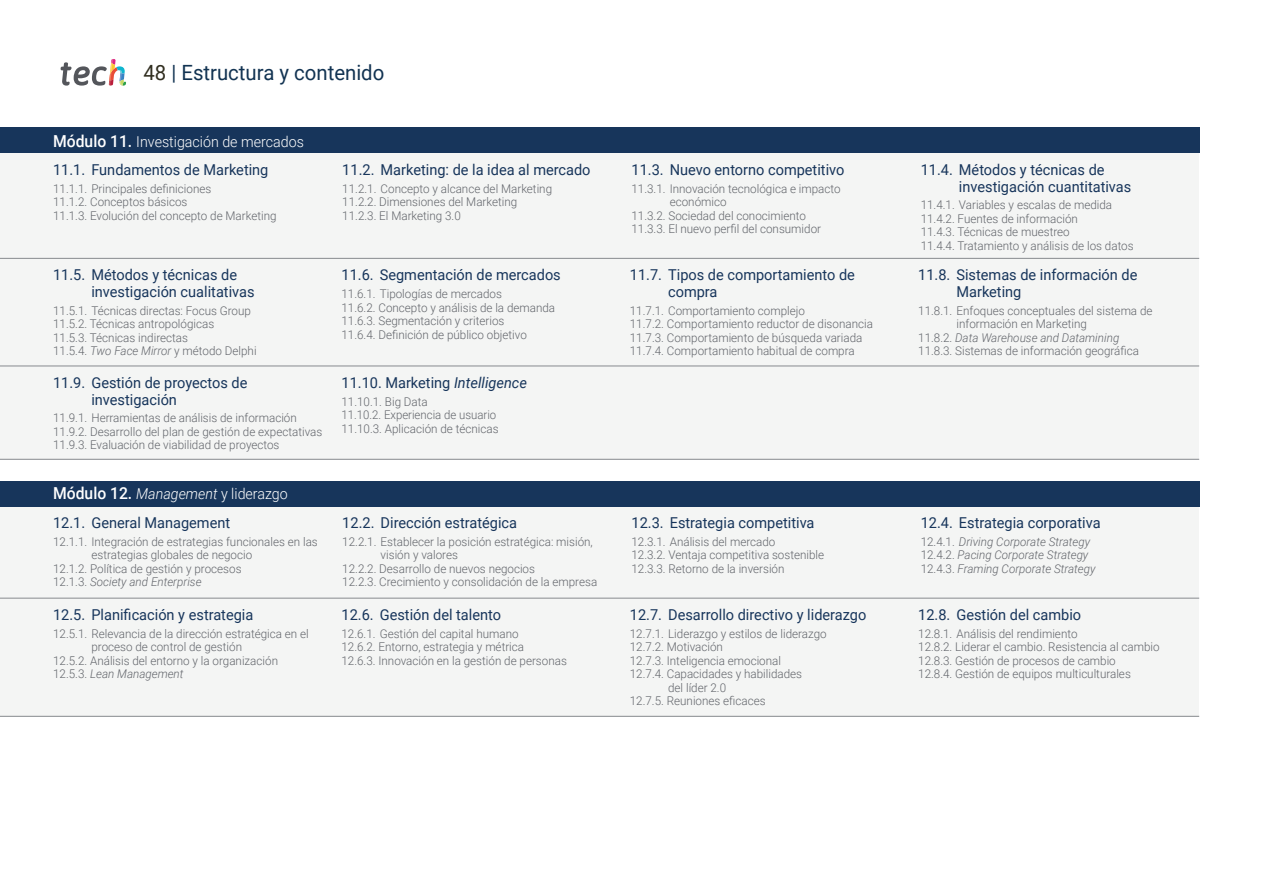
<style>
.page{position:relative;width:1263px;height:893px;background:#fff}
.page>*{position:absolute;margin:0;border:0;box-sizing:border-box;transform-origin:0 0}
.t1{font:21px "Roboto";color:#123352}
.t2{font:15px/16.5px "Roboto";color:#17355b}
.t3{font:300 15px "Roboto";color:#fff;scale:.95 1}
.t4{font:italic 300 15px "Roboto";color:#fff;scale:.95 1}
.t5{font:300 12px/13.5px "Roboto";color:#61646a}
.t6{font:italic 300 12px/13.5px "Roboto";color:#61646a}
.s1{color:#312e20}
.s2{font-weight:500;font-size:16.5px}
.s3{font-style:italic}
.s4{font-weight:500;font-style:normal;font-size:16.5px}
.s5{font-style:normal}
</style>
<div class="page">
<div style="left:0;top:153px;width:1199px;height:306px;background:#f4f5f4"></div>
<div style="left:0;top:128px;width:1199px;height:25px;background:#17355b"></div>
<hr style="left:0;top:258px;width:1199px;height:1px;background:#878a8e">
<hr style="left:0;top:366px;width:1199px;height:1px;background:#878a8e">
<hr style="left:0;top:459px;width:1199px;height:1px;background:#878a8e">
<div style="left:0;top:506px;width:1199px;height:210px;background:#f4f5f4"></div>
<div style="left:0;top:481px;width:1199px;height:25px;background:#17355b"></div>
<hr style="left:0;top:598px;width:1199px;height:1px;background:#878a8e">
<hr style="left:0;top:716px;width:1199px;height:1px;background:#878a8e">
<svg style="left:61px;top:59px;width:65px;height:27px"></svg>
<h1 class="t1" style="left:144px;top:57px;width:242px"><span class="s1">48</span> | Estructura y contenido</h1>
<p class="t3" style="left:53px;top:131px;width:265px"><span class="s2">Módulo 11.</span> Investigación de mercados</p>
<p class="t2" style="left:53px;top:161px;width:217px">11.1. Fundamentos de Marketing</p>
<p class="t5" style="left:53px;top:181px;width:225px">11.1.1. Principales definiciones<br>11.1.2. Conceptos básicos<br>11.1.3. Evolución del concepto de Marketing</p>
<p class="t2" style="left:91px;top:266px;width:165px;text-indent:-38px">11.5. Métodos y técnicas de investigación cualitativas</p>
<p class="t5" style="left:53px;top:303px;width:205px">11.5.1. Técnicas directas: Focus Group 11.5.2. Técnicas antropológicas<br>11.5.3. Técnicas indirectas<br>11.5.4. <span class="s3">Two Face Mirror</span> y método Delphi</p>
<p class="t2" style="left:91px;top:374px;width:158px;text-indent:-38px">11.9. Gestión de proyectos de investigación</p>
<p class="t5" style="left:53px;top:411px;width:271px">11.9.1. Herramientas de análisis de información<br>11.9.2. Desarrollo del plan de gestión de expectativas<br>11.9.3. Evaluación de viabilidad de proyectos</p>
<p class="t4" style="left:53px;top:484px;width:248px"><span class="s4">Módulo 12.</span> Management <span class="s5">y liderazgo</span></p>
<p class="t2" style="left:53px;top:514px;width:179px">12.1. General Management</p>
<p class="t5" style="left:53px;top:534px;width:266px">12.1.1. Integración de estrategias funcionales en las</p>
<p class="t5" style="left:91px;top:548px;width:162px">estrategias globales de negocio</p>
<p class="t5" style="left:53px;top:561px;width:190px">12.1.2. Política de gestión y procesos</p>
<p class="t6" style="left:53px;top:575px;width:150px"><span class="s5">12.1.3.</span> Society and Enterprise</p>
<p class="t2" style="left:53px;top:606px;width:202px">12.5. Planificación y estrategia</p>
<p class="t5" style="left:53px;top:626px;width:257px">12.5.1. Relevancia de la dirección estratégica en el</p>
<p class="t5" style="left:91px;top:640px;width:152px">proceso de control de gestión</p>
<p class="t5" style="left:53px;top:653px;width:226px">12.5.2. Análisis del entorno y la organización</p>
<p class="t6" style="left:53px;top:667px;width:132px"><span class="s5">12.5.3.</span> Lean Management</p>
<p class="t2" style="left:342px;top:161px;width:250px">11.2. Marketing: de la idea al mercado</p>
<p class="t5" style="left:342px;top:181px;width:211px">11.2.1. Concepto y alcance del Marketing<br>11.2.2. Dimensiones del Marketing<br>11.2.3. El Marketing 3.0</p>
<p class="t2" style="left:341px;top:266px;width:221px">11.6. Segmentación de mercados</p>
<p class="t5" style="left:341px;top:287px;width:215px">11.6.1. Tipologías de mercados<br>11.6.2. Concepto y análisis de la demanda 11.6.3. Segmentación y criterios<br>11.6.4. Definición de público objetivo</p>
<p class="t2" style="left:341px;top:374px;width:187px">11.10. Marketing <span class="s3">Intelligence</span></p>
<p class="t5" style="left:341px;top:394px;width:159px">11.10.1. Big Data<br>11.10.2. Experiencia de usuario<br>11.10.3. Aplicación de técnicas</p>
<p class="t2" style="left:342px;top:514px;width:176px">12.2. Dirección estratégica</p>
<p class="t5" style="left:342px;top:534px;width:252px">12.2.1. Establecer la posición estratégica: misión,</p>
<p class="t5" style="left:381px;top:548px;width:79px">visión y valores</p>
<p class="t5" style="left:342px;top:561px;width:194px">12.2.2. Desarrollo de nuevos negocios</p>
<p class="t5" style="left:342px;top:575px;width:256px">12.2.3. Crecimiento y consolidación de la empresa</p>
<p class="t2" style="left:341px;top:606px;width:161px">12.6. Gestión del talento</p>
<p class="t5" style="left:341px;top:626px;width:227px">12.6.1. Gestión del capital humano<br>12.6.2. Entorno, estrategia y métrica<br>12.6.3. Innovación en la gestión de personas</p>
<p class="t2" style="left:631px;top:161px;width:214px">11.3. Nuevo entorno competitivo</p>
<p class="t5" style="left:631px;top:181px;width:211px">11.3.1. Innovación tecnológica e impacto</p>
<p class="t5" style="left:670px;top:195px;width:58px">económico</p>
<p class="t5" style="left:631px;top:208px;width:176px">11.3.2. Sociedad del conocimiento</p>
<p class="t5" style="left:631px;top:222px;width:191px">11.3.3. El nuevo perfil del consumidor</p>
<p class="t2" style="left:668px;top:266px;width:188px;text-indent:-38px">11.7. Tipos de comportamiento de compra</p>
<p class="t5" style="left:630px;top:303px;width:245px">11.7.1. Comportamiento complejo<br>11.7.2. Comportamiento reductor de disonancia 11.7.3. Comportamiento de búsqueda variada 11.7.4. Comportamiento habitual de compra</p>
<p class="t2" style="left:631px;top:514px;width:185px">12.3. Estrategia competitiva</p>
<p class="t5" style="left:631px;top:534px;width:194px">12.3.1. Análisis del mercado<br>12.3.2. Ventaja competitiva sostenible<br>12.3.3. Retorno de la inversión</p>
<p class="t2" style="left:630px;top:606px;width:238px">12.7. Desarrollo directivo y liderazgo</p>
<p class="t5" style="left:630px;top:626px;width:198px">12.7.1. Liderazgo y estilos de liderazgo</p>
<p class="t5" style="left:630px;top:640px;width:95px">12.7.2. Motivación</p>
<p class="t5" style="left:630px;top:653px;width:153px">12.7.3. Inteligencia emocional</p>
<p class="t5" style="left:630px;top:667px;width:174px">12.7.4. Capacidades y habilidades</p>
<p class="t5" style="left:668px;top:680px;width:60px">del líder 2.0</p>
<p class="t5" style="left:630px;top:694px;width:137px">12.7.5. Reuniones eficaces</p>
<p class="t2" style="left:959px;top:161px;width:174px;text-indent:-38px">11.4. Métodos y técnicas de investigación cuantitativas</p>
<p class="t5" style="left:921px;top:198px;width:215px">11.4.1. Variables y escalas de medida 11.4.2. Fuentes de información<br>11.4.3. Técnicas de muestreo<br>11.4.4. Tratamiento y análisis de los datos</p>
<p class="t2" style="left:956px;top:266px;width:182px;text-indent:-38px">11.8. Sistemas de información de<br>Marketing</p>
<p class="t5" style="left:918px;top:303px;width:236px">11.8.1. Enfoques conceptuales del sistema de</p>
<p class="t5" style="left:956px;top:317px;width:132px">información en Marketing</p>
<p class="t6" style="left:918px;top:330px;width:203px"><span class="s5">11.8.2.</span> Data Warehouse and Datamining</p>
<p class="t5" style="left:918px;top:344px;width:222px">11.8.3. Sistemas de información geográfica</p>
<p class="t2" style="left:921px;top:514px;width:182px">12.4. Estrategia corporativa</p>
<p class="t6" style="left:921px;top:534px;width:176px"><span class="s5">12.4.1.</span> Driving Corporate Strategy<br><span class="s5">12.4.2.</span> Pacing Corporate Strategy<br><span class="s5">12.4.3.</span> Framing Corporate Strategy</p>
<p class="t2" style="left:918px;top:606px;width:164px">12.8. Gestión del cambio</p>
<p class="t5" style="left:918px;top:626px;width:243px">12.8.1. Análisis del rendimiento<br>12.8.2. Liderar el cambio. Resistencia al cambio 12.8.3. Gestión de procesos de cambio<br>12.8.4. Gestión de equipos multiculturales</p>
</div>
